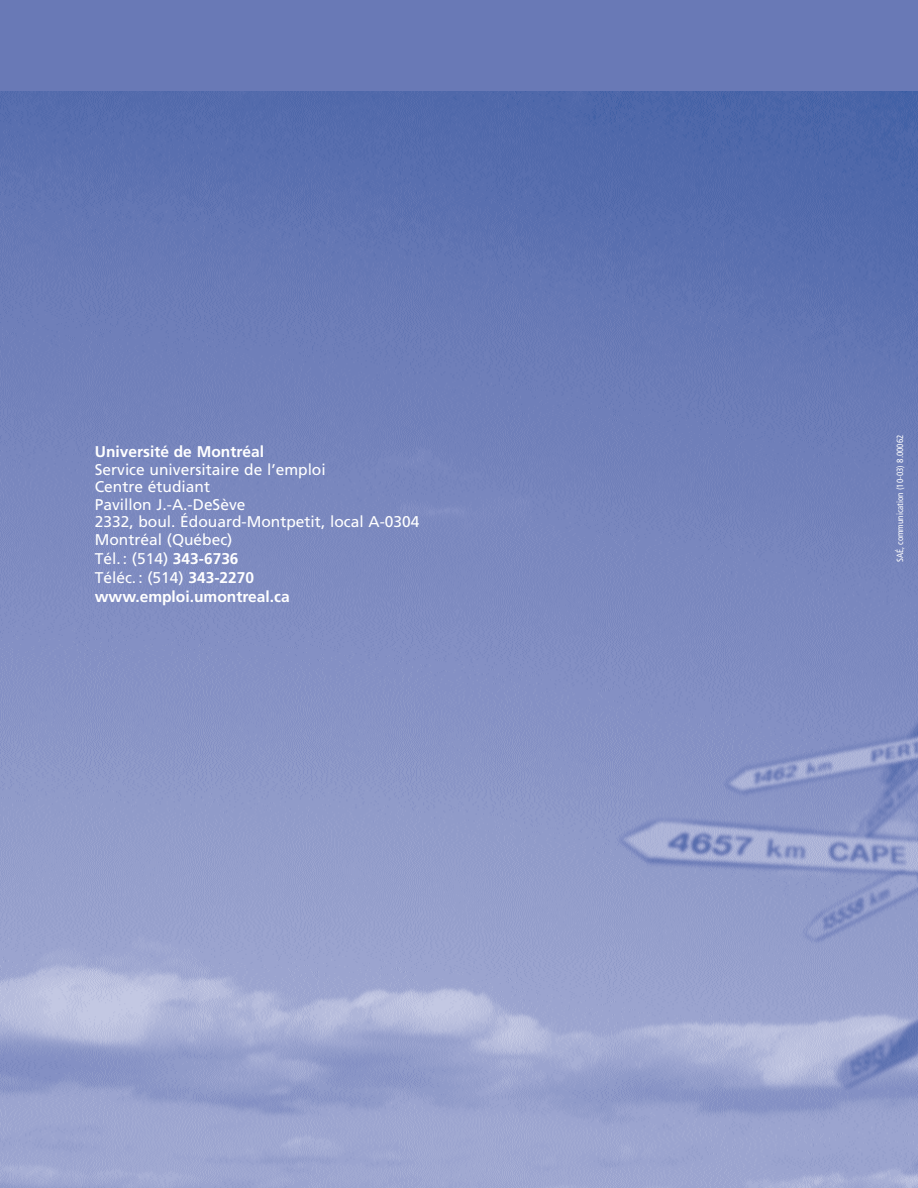
<style>
.page{position:relative;width:918px;height:1188px;background:#fff}
.page>*{position:absolute;margin:0;border:0;box-sizing:border-box;transform-origin:0 0}
.t1{font:15.6px/17.5px "Frutiger";color:#fff}
.t2{font:700 15.6px/19px "Frutiger";color:#fff}
.t3{font:condensed 9px "Frutiger";color:#fff}
.s1{font-weight:400}
</style>
<div class="page">
<img style="left:0;top:91px;width:918px;height:1097px">
<div style="left:0;top:0;width:918px;height:91px;background:#6979b6"></div>
<p class="t2" style="left:95px;top:443px;width:171px">Université de Montréal</p>
<p class="t1" style="left:95px;top:462px;width:326px">Service universitaire de l’emploi<br>Centre étudiant<br>Pavillon J.-A.-DeSève<br>2332, boul. Édouard-Montpetit, local A-0304<br>Montréal (Québec)</p>
<p class="t2" style="left:95px;top:550px;width:196px"><span class="s1">Tél. : (514)</span> 343-6736<br><span class="s1">Téléc. : (514)</span> 343-2270 www.emploi.umontreal.ca</p>
<p class="t3" style="left:897px;top:562px;width:129px;rotate:-90deg">SAÉ, communication (10-03) 8.00062</p>
</div>
